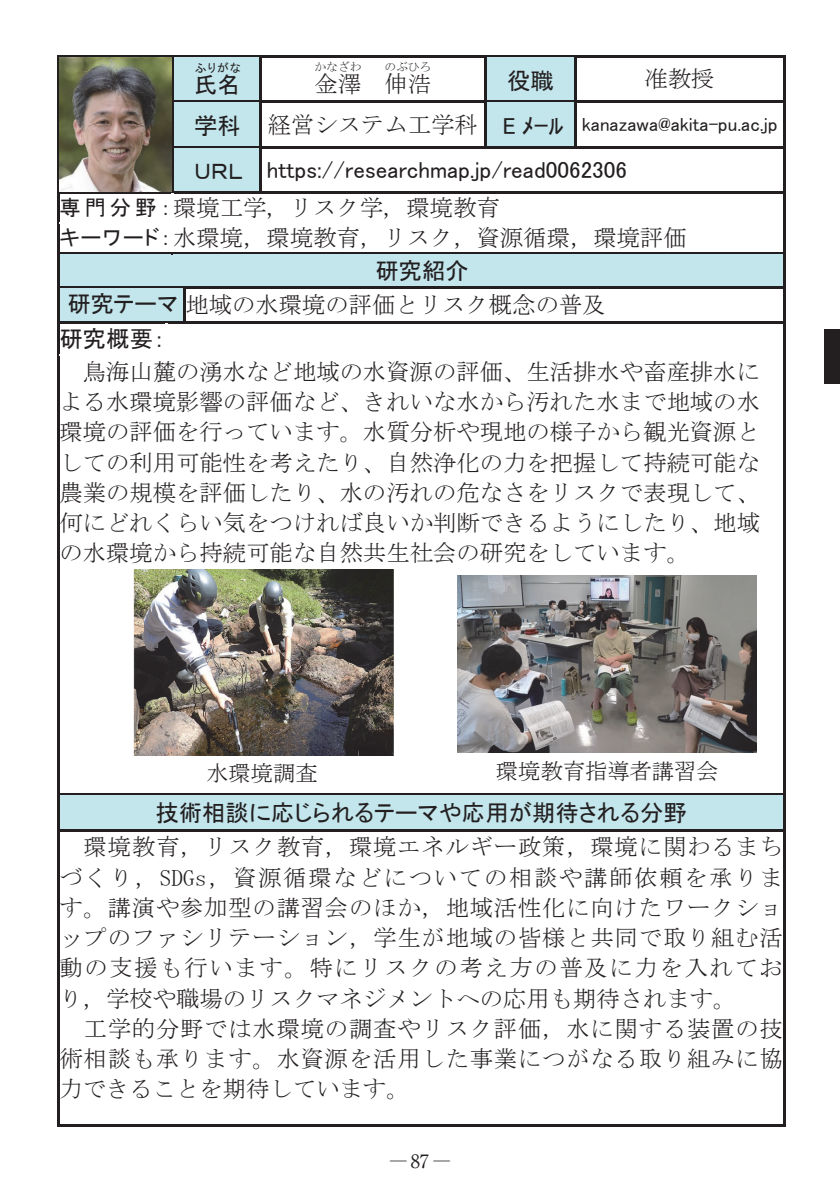
<style>
.page{position:relative;width:840px;height:1191px;background:#fff}
.page>*{position:absolute;margin:0;border:0;box-sizing:border-box;transform-origin:0 0}
.t1{font:23.2px/30.2px "MS Mincho";letter-spacing:.005em;color:#231f20;text-align:justify}
.t2{font:23.2px "MS P Gothic";color:#231f20}
.t3{font:22.2px "MS Mincho";color:#231f20}
.t4{font:19px "MS P Gothic";color:#231f20}
.t5{font:18.4px "Ryumin Pr 6 N";color:#231f20;scale:.9 1}
.t6{font:11.8px "MS Mincho";color:#231f20}
.t7{font:11.8px "MS P Gothic";color:#231f20}
.s1{font-size:23.2px}
.s2{font-family:"MS Mincho";font-size:23.2px}
.s3{font-size:22.2px}
.s4{font-family:"MS P Gothic";font-size:21.2px}
.s5{font-family:"MS P Gothic"}
</style>
<div class="page">
<div style="left:824px;top:329px;width:15px;height:55px;background:#231f20"></div>
<div style="left:173px;top:58px;width:87px;height:42px;background:#c2e6ec"></div>
<div style="left:486px;top:57px;width:88px;height:43px;background:#c2e6ec"></div>
<hr style="left:57px;top:55px;width:114px;height:2px;background:#231f20">
<hr style="left:173px;top:55px;width:87px;height:2px;background:#231f20">
<hr style="left:173px;top:57px;width:87px;height:1px;background:#c2e6ec">
<hr style="left:262px;top:55px;width:222px;height:2px;background:#231f20">
<hr style="left:486px;top:55px;width:88px;height:2px;background:#231f20">
<hr style="left:576px;top:55px;width:206px;height:2px;background:#231f20">
<hr style="left:57px;top:57px;width:2px;height:43px;background:#231f20">
<hr style="left:171px;top:57px;width:2px;height:43px;background:#231f20">
<hr style="left:260px;top:57px;width:2px;height:43px;background:#231f20">
<hr style="left:484px;top:57px;width:2px;height:43px;background:#231f20">
<hr style="left:574px;top:57px;width:2px;height:43px;background:#231f20">
<hr style="left:782px;top:57px;width:2px;height:43px;background:#231f20">
<div style="left:173px;top:103px;width:87px;height:43px;background:#c2e6ec"></div>
<div style="left:486px;top:103px;width:88px;height:43px;background:#c2e6ec"></div>
<hr style="left:173px;top:100px;width:87px;height:3px;background:#231f20">
<hr style="left:262px;top:100px;width:222px;height:3px;background:#231f20">
<hr style="left:486px;top:100px;width:88px;height:3px;background:#231f20">
<hr style="left:576px;top:100px;width:206px;height:3px;background:#231f20">
<hr style="left:57px;top:103px;width:2px;height:43px;background:#231f20">
<hr style="left:171px;top:103px;width:2px;height:43px;background:#231f20">
<hr style="left:260px;top:103px;width:2px;height:43px;background:#231f20">
<hr style="left:484px;top:103px;width:2px;height:43px;background:#231f20">
<hr style="left:574px;top:103px;width:2px;height:43px;background:#231f20">
<hr style="left:782px;top:103px;width:2px;height:43px;background:#231f20">
<div style="left:173px;top:148px;width:87px;height:43px;background:#c2e6ec"></div>
<hr style="left:173px;top:146px;width:87px;height:2px;background:#231f20">
<hr style="left:262px;top:146px;width:520px;height:2px;background:#231f20">
<hr style="left:57px;top:148px;width:2px;height:43px;background:#231f20">
<hr style="left:171px;top:148px;width:2px;height:43px;background:#231f20">
<hr style="left:260px;top:148px;width:2px;height:43px;background:#231f20">
<hr style="left:782px;top:148px;width:2px;height:43px;background:#231f20">
<hr style="left:59px;top:191px;width:112px;height:2px;background:#231f20">
<hr style="left:173px;top:191px;width:609px;height:2px;background:#231f20">
<hr style="left:57px;top:194px;width:2px;height:28px;background:#231f20">
<hr style="left:782px;top:194px;width:2px;height:28px;background:#231f20">
<hr style="left:57px;top:224px;width:2px;height:28px;background:#231f20">
<hr style="left:782px;top:224px;width:2px;height:28px;background:#231f20">
<div style="left:59px;top:255px;width:723px;height:32px;background:#c2e6ec"></div>
<hr style="left:59px;top:252px;width:112px;height:3px;background:#231f20">
<hr style="left:171px;top:252px;width:611px;height:3px;background:#231f20">
<hr style="left:57px;top:255px;width:2px;height:32px;background:#231f20">
<hr style="left:782px;top:255px;width:2px;height:32px;background:#231f20">
<div style="left:59px;top:289px;width:124px;height:32px;background:#c2e6ec"></div>
<hr style="left:59px;top:287px;width:124px;height:2px;background:#231f20">
<hr style="left:185px;top:287px;width:597px;height:2px;background:#231f20">
<hr style="left:57px;top:289px;width:2px;height:32px;background:#231f20">
<hr style="left:183px;top:289px;width:2px;height:32px;background:#231f20">
<hr style="left:782px;top:289px;width:2px;height:32px;background:#231f20">
<hr style="left:59px;top:321px;width:106px;height:2px;background:#231f20">
<hr style="left:165px;top:321px;width:617px;height:2px;background:#231f20">
<hr style="left:57px;top:323px;width:2px;height:31px;background:#231f20">
<hr style="left:782px;top:323px;width:2px;height:31px;background:#231f20">
<hr style="left:57px;top:356px;width:2px;height:437px;background:#231f20">
<hr style="left:782px;top:356px;width:2px;height:437px;background:#231f20">
<div style="left:59px;top:795px;width:723px;height:34px;background:#c2e6ec"></div>
<hr style="left:59px;top:793px;width:723px;height:2px;background:#231f20">
<hr style="left:57px;top:795px;width:2px;height:34px;background:#231f20">
<hr style="left:782px;top:795px;width:2px;height:34px;background:#231f20">
<hr style="left:59px;top:829px;width:723px;height:2px;background:#231f20">
<hr style="left:57px;top:832px;width:2px;height:294px;background:#231f20">
<hr style="left:57px;top:1124px;width:725px;height:2px;background:#231f20">
<hr style="left:782px;top:832px;width:2px;height:294px;background:#231f20">
<img style="left:60px;top:57px;width:111px;height:134px">
<img style="left:133px;top:570px;width:260px;height:185px">
<img style="left:457px;top:575px;width:299px;height:177px">
<p class="t6" style="left:314px;top:61px;width:48px">かなざわ</p>
<p class="t6" style="left:384px;top:61px;width:48px">のぶひろ</p>
<p class="t7" style="left:195px;top:62px;width:47px">ふりがな</p>
<p class="t2" style="left:507px;top:69px;width:48px">役職</p>
<p class="t1" style="left:644px;top:64px;width:71px">准教授</p>
<p class="t4" style="left:194px;top:115px;width:584px"><span class="s1">学科</span> <span class="s2">経営システム工学科</span> <span class="s1">E ﾒｰﾙ</span> kanazawa@akita-pu.ac.jp</p>
<p class="t2" style="left:194px;top:158px;width:434px"><span class="s3">ＵＲＬ</span> https://researchmap.jp/read0062306</p>
<p class="t1" style="left:59px;top:192px;width:628px"><span class="s4">専門分野：</span>環境工学, リスク学, 環境教育<br><span class="s4">キーワード：</span>水環境，環境教育，リスク，資源循環，環境評価</p>
<p class="t2" style="left:375px;top:259px;width:95px">研究紹介</p>
<p class="t1" style="left:67px;top:290px;width:539px"><span class="s5">研究テーマ</span> 地域の水環境の評価とリスク概念の普及</p>
<p class="t2" style="left:59px;top:327px;width:107px">研究概要：</p>
<p class="t1" style="left:59px;top:356px;width:701px;text-indent:23px">鳥海山麓の湧水など地域の水資源の評価、生活排水や畜産排水による水環境影響の評価など、きれいな水から汚れた水まで地域の水環境の評価を行っています。水質分析や現地の様子から観光資源としての利用可能性を考えたり、自然浄化の力を把握して持続可能な農業の規模を評価したり、水の汚れの危なさをリスクで表現して、何にどれくらい気をつければ良いか判断できるようにしたり、地域の水環境から持続可能な自然共生社会の研究をしています。</p>
<p class="t1" style="left:384px;top:68px;width:48px">伸浩</p>
<p class="t1" style="left:314px;top:68px;width:48px">金澤</p>
<p class="t2" style="left:194px;top:73px;width:48px">氏名</p>
<p class="t3" style="left:206px;top:762px;width:113px">水環境調査</p>
<p class="t3" style="left:495px;top:760px;width:224px">環境教育指導者講習会</p>
<p class="t2" style="left:155px;top:801px;width:532px">技術相談に応じられるテーマや応用が期待される分野</p>
<p class="t1" style="left:59px;top:832px;width:724px;text-indent:24px">環境教育，リスク教育，環境エネルギー政策，環境に関わるまちづくり，SDGs，資源循環などについての相談や講師依頼を承ります。講演や参加型の講習会のほか，地域活性化に向けたワークショップのファシリテーション，学生が地域の皆様と共同で取り組む活動の支援も行います。特にリスクの考え方の普及に力を入れており，学校や職場のリスクマネジメントへの応用も期待されます。</p>
<p class="t1" style="left:59px;top:1013px;width:724px;text-indent:24px">工学的分野では水環境の調査やリスク評価，水に関する装置の技術相談も承ります。水資源を活用した事業につがなる取り組みに協力できることを期待しています。</p>
<p class="t5" style="left:390px;top:1146px;width:68px">─87─</p>
</div>
